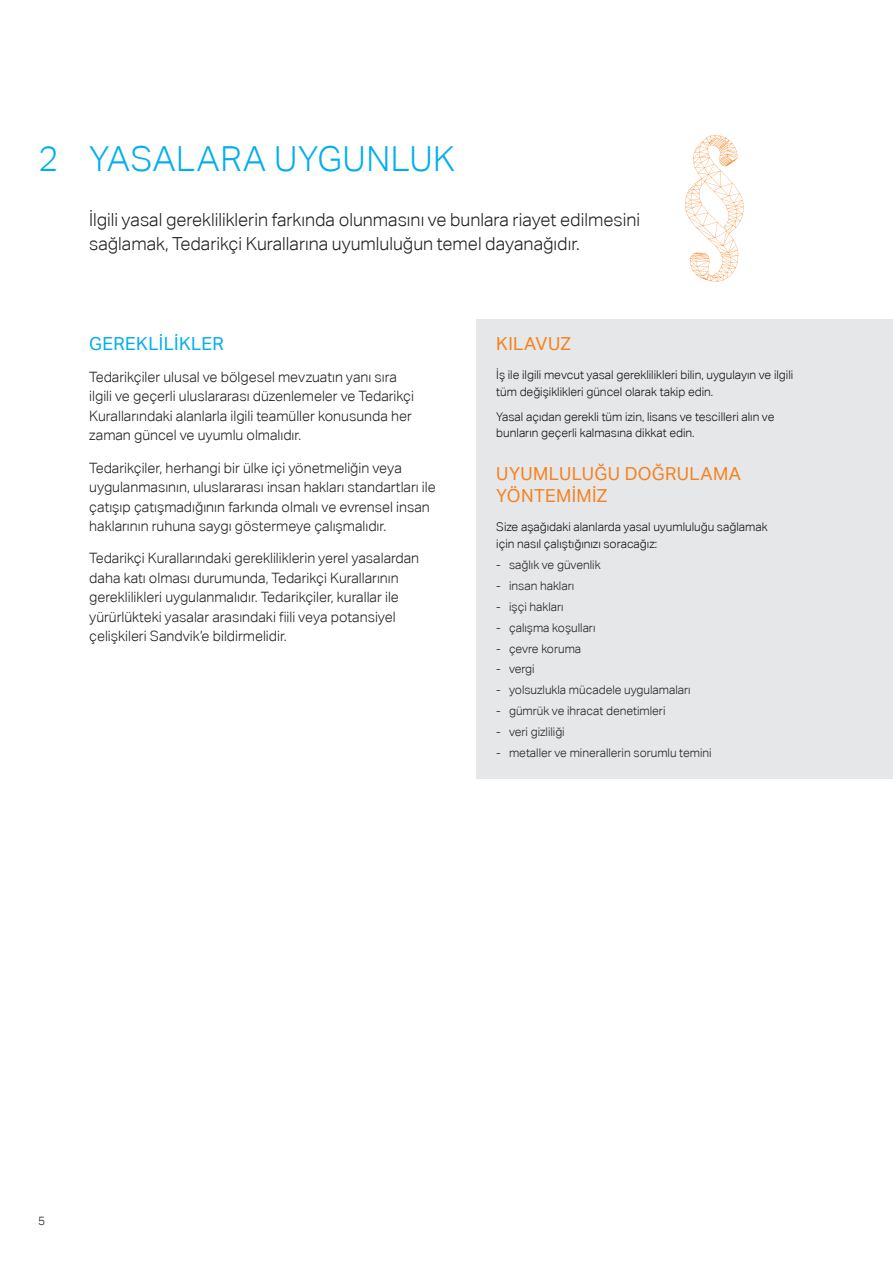
<style>
.page{position:relative;width:893px;height:1263px;background:#fff}
.page>*{position:absolute;margin:0;border:0;box-sizing:border-box;transform-origin:0 0}
._01_Rubrik{font:300 34.5px "Aktiv Grotesk";letter-spacing:.015em;color:#00aeef}
._02_Ingress{font:300 18px/24px "Aktiv Grotesk";color:#231f20}
.Veify{font:18px/21.6px "Aktiv Grotesk";letter-spacing:.02em;color:#f58220}
.Requirments{font:18px "Aktiv Grotesk";letter-spacing:.02em;color:#00aeef}
.Guide{font:18px "Aktiv Grotesk";letter-spacing:.02em;color:#f58220}
._04_Brödtext{font:300 14.25px/19.5px "Aktiv Grotesk";color:#231f20}
._05A_Grå_ruta___fråg{font:300 12px/16.6px "Aktiv Grotesk";color:#0e1214}
.t1{font:300 12px "Aktiv Grotesk";color:#231f20}
</style>
<div class="page">
<div style="left:476px;top:320px;width:417px;height:459px;background:#e6e7e9"></div>
<svg style="left:685px;top:135px;width:59px;height:147px"></svg>
<p class="_01_Rubrik" style="left:38px;top:139px;width:418px">2 YASALARA UYGUNLUK</p>
<p class="_02_Ingress" style="left:89px;top:207px;width:553px">İlgili yasal gerekliliklerin farkında olunmasını ve bunlara riayet edilmesini sağlamak, Tedarikçi Kurallarına uyumluluğun temel dayanağıdır.</p>
<p class="Requirments" style="left:89px;top:333px;width:136px">GEREKLILIKLER</p>
<p class="_04_Brödtext" style="left:89px;top:367px;width:326px">Tedarikçiler ulusal ve bölgesel mevzuatın yanı sıra ilgili ve geçerli uluslararası düzenlemeler ve Tedarikçi Kurallarındaki alanlarla ilgili teamüller konusunda her zaman güncel ve uyumlu olmalıdır.</p>
<p class="_04_Brödtext" style="left:89px;top:458px;width:348px">Tedarikçiler, herhangi bir ülke içi yönetmeliğin veya uygulanmasının, uluslararası insan hakları standartları ile çatışıp çatışmadığının farkında olmalı ve evrensel insan haklarının ruhuna saygı göstermeye çalışmalıdır.</p>
<p class="_04_Brödtext" style="left:89px;top:549px;width:331px">Tedarikçi Kurallarındaki gerekliliklerin yerel yasalardan daha katı olması durumunda, Tedarikçi Kurallarının gereklilikleri uygulanmalıdır. Tedarikçiler, kurallar ile yürürlükteki yasalar arasındaki fiili veya potansiyel çelişkileri Sandvik’e bildirmelidir.</p>
<p class="Guide" style="left:496px;top:333px;width:76px">KILAVUZ</p>
<p class="_05A_Grå_ruta___fråg" style="left:496px;top:366px;width:298px">İş ile ilgili mevcut yasal gereklilikleri bilin, uygulayın ve ilgili tüm değişiklikleri güncel olarak takip edin.</p>
<p class="_05A_Grå_ruta___fråg" style="left:496px;top:408px;width:280px">Yasal açıdan gerekli tüm izin, lisans ve tescilleri alın ve bunların geçerli kalmasına dikkat edin.</p>
<p class="Veify" style="left:496px;top:463px;width:246px">UYUMLULUĞU DOĞRULAMA<br>YÖNTEMIMIZ</p>
<p class="_05A_Grå_ruta___fråg" style="left:496px;top:519px;width:273px">Size aşağıdaki alanlarda yasal uyumluluğu sağlamak için nasıl çalıştığınızı soracağız:</p>
<p class="t1" style="left:496px;top:558px;width:106px">- sağlık ve güvenlik</p>
<p class="t1" style="left:496px;top:579px;width:79px">- insan hakları</p>
<p class="t1" style="left:496px;top:600px;width:69px">- işçi hakları</p>
<p class="t1" style="left:496px;top:620px;width:101px">- çalışma koşulları</p>
<p class="t1" style="left:496px;top:641px;width:86px">- çevre koruma</p>
<p class="t1" style="left:496px;top:662px;width:40px">- vergi</p>
<p class="t1" style="left:496px;top:683px;width:196px">- yolsuzlukla mücadele uygulamaları</p>
<p class="t1" style="left:496px;top:704px;width:171px">- gümrük ve ihracat denetimleri</p>
<p class="t1" style="left:496px;top:725px;width:70px">- veri gizliliği</p>
<p class="t1" style="left:496px;top:746px;width:217px">- metaller ve minerallerin sorumlu temini</p>
<p class="t1" style="left:38px;top:1213px;width:9px">5</p>
</div>
